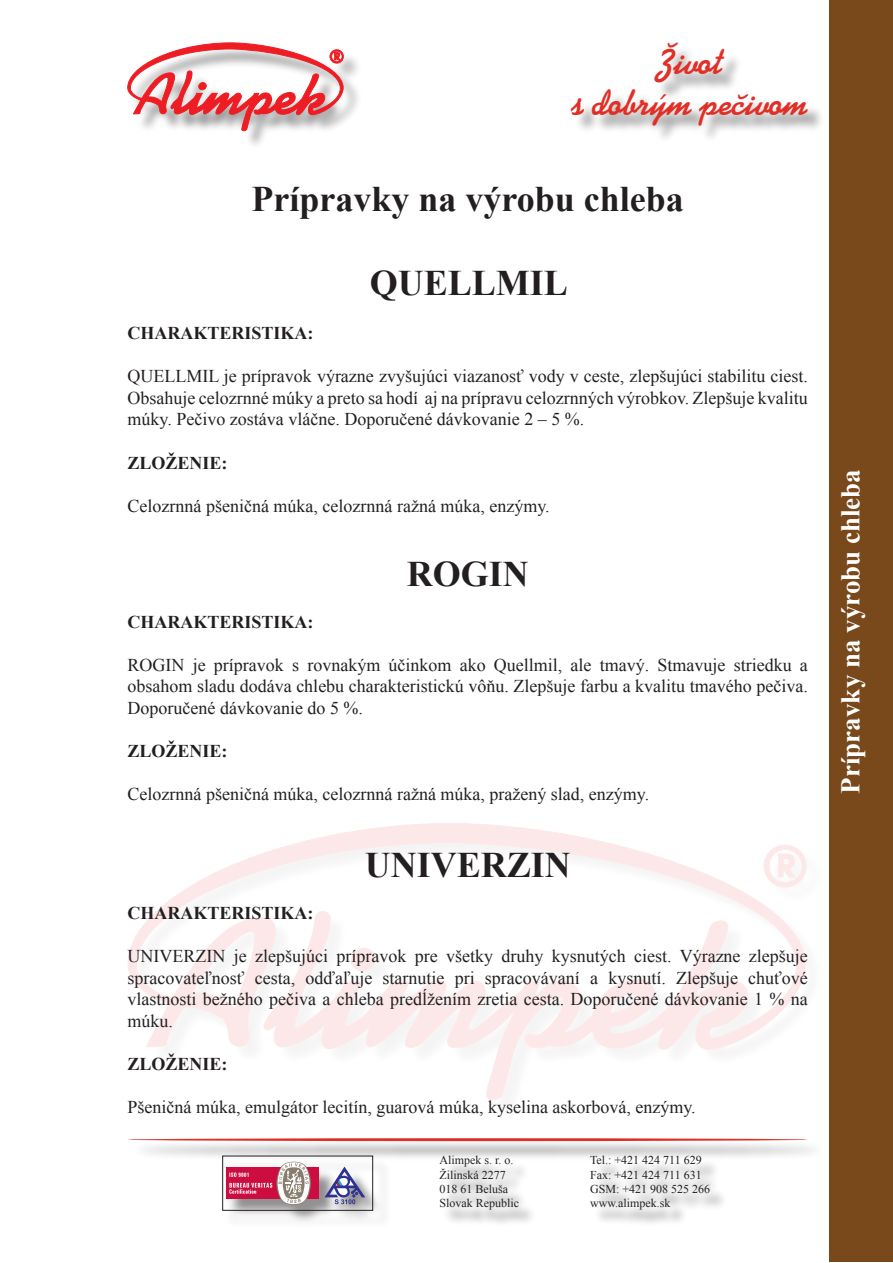
<style>
.page{position:relative;width:893px;height:1263px;background:#fff}
.page>*{position:absolute;margin:0;border:0;box-sizing:border-box;transform-origin:0 0}
.t1{font:700 36px "Times New Roman";color:#231f20}
.t2{font:700 36px/40.5px "Koala";color:#e02f27;text-align:center}
.t3{font:700 27px "Times New Roman";color:#fff}
.t4{font:18px/21.6px "Times New Roman";color:#231f20;text-align:justify}
.t5{font:700 18px "Times New Roman";color:#231f20}
.t6{font:12px/14.4px "Times New Roman";color:#231f20}
</style>
<div class="page">
<svg style="left:128px;top:824px;width:679px;height:276px"></svg>
<svg style="left:764px;top:845px;width:42px;height:42px"></svg>
<div style="left:132px;top:1140px;width:692px;height:21px;background:#231f20;opacity:.75"></div>
<hr style="left:128px;top:1138px;width:680px;height:3px;background:#e02f27;border-radius:50%">
<div style="left:830px;top:1px;width:63px;height:1261px;background:#79491c"></div>
<div style="left:129px;top:44px;width:235px;height:107px;background:#231f20;opacity:.5"></div>
<svg style="left:128px;top:43px;width:216px;height:88px"></svg>
<div style="left:573px;top:45px;width:254px;height:99px;background:#231f20;opacity:.5"></div>
<div style="left:224px;top:1157px;width:168px;height:74px;background:#231f20;opacity:.5"></div>
<div style="left:226px;top:1167px;width:93px;height:32px;background:#cd0d40"></div>
<svg style="left:229px;top:1162px;width:82px;height:43px"></svg>
<svg style="left:324px;top:1166px;width:41px;height:38px"></svg>
<div style="left:442px;top:1158px;width:95px;height:71px;background:#231f20;opacity:.75"></div>
<div style="left:592px;top:1158px;width:136px;height:71px;background:#231f20;opacity:.75"></div>
<h1 class="t2" style="left:572px;top:43px;width:237px">Život<br>s dobrým pečivom</h1>
<h1 class="t1" style="left:252px;top:175px;width:434px">Prípravky na výrobu chleba</h1>
<h1 class="t1" style="left:370px;top:259px;width:200px">QUELLMIL</h1>
<p class="t5" style="left:128px;top:320px;width:188px">CHARAKTERISTIKA:</p>
<p class="t4" style="left:128px;top:365px;width:682px">QUELLMIL je prípravok výrazne zvyšujúci viazanosť vody v ceste, zlepšujúci stabilitu ciest.<br>Obsahuje celozrnné múky a preto sa hodí aj na prípravu celozrnných výrobkov. Zlepšuje kvalitu múky. Pečivo zostáva vláčne. Doporučené dávkovanie 2 – 5 %.</p>
<p class="t5" style="left:128px;top:450px;width:102px">ZLOŽENIE:</p>
<p class="t4" style="left:128px;top:495px;width:424px">Celozrnná pšeničná múka, celozrnná ražná múka, enzýmy.</p>
<h1 class="t1" style="left:407px;top:549px;width:124px">ROGIN</h1>
<p class="t5" style="left:128px;top:609px;width:188px">CHARAKTERISTIKA:</p>
<p class="t4" style="left:128px;top:654px;width:682px">ROGIN je prípravok s rovnakým účinkom ako Quellmil, ale tmavý. Stmavuje striedku a obsahom sladu dodáva chlebu charakteristickú vôňu. Zlepšuje farbu a kvalitu tmavého pečiva.<br>Doporučené dávkovanie do 5 %.</p>
<p class="t5" style="left:128px;top:739px;width:102px">ZLOŽENIE:</p>
<p class="t4" style="left:128px;top:783px;width:523px">Celozrnná pšeničná múka, celozrnná ražná múka, pražený slad, enzýmy.</p>
<h1 class="t1" style="left:365px;top:840px;width:207px">UNIVERZIN</h1>
<p class="t5" style="left:128px;top:900px;width:188px">CHARAKTERISTIKA:</p>
<p class="t4" style="left:128px;top:945px;width:682px">UNIVERZIN je zlepšujúci prípravok pre všetky druhy kysnutých ciest. Výrazne zlepšuje spracovateľnosť cesta, odďaľuje starnutie pri spracovávaní a kysnutí. Zlepšuje chuťové vlastnosti bežného pečiva a chleba predĺžením zretia cesta. Doporučené dávkovanie 1 % na múku.</p>
<p class="t5" style="left:128px;top:1051px;width:102px">ZLOŽENIE:</p>
<p class="t4" style="left:128px;top:1096px;width:570px">Pšeničná múka, emulgátor lecitín, guarová múka, kyselina askorbová, enzýmy.</p>
<p class="t6" style="left:440px;top:1153px;width:81px">Alimpek s. r. o.<br>Žilinská 2277<br>018 61 Beluša<br>Slovak Republic</p>
<p class="t6" style="left:590px;top:1153px;width:122px">Tel.: +421 424 711 629<br>Fax: +421 424 711 631<br>GSM: +421 908 525 266 www.alimpek.sk</p>
<h2 class="t3" style="left:832px;top:793px;width:326px;rotate:-90deg">Prípravky na výrobu chleba</h2>
</div>
